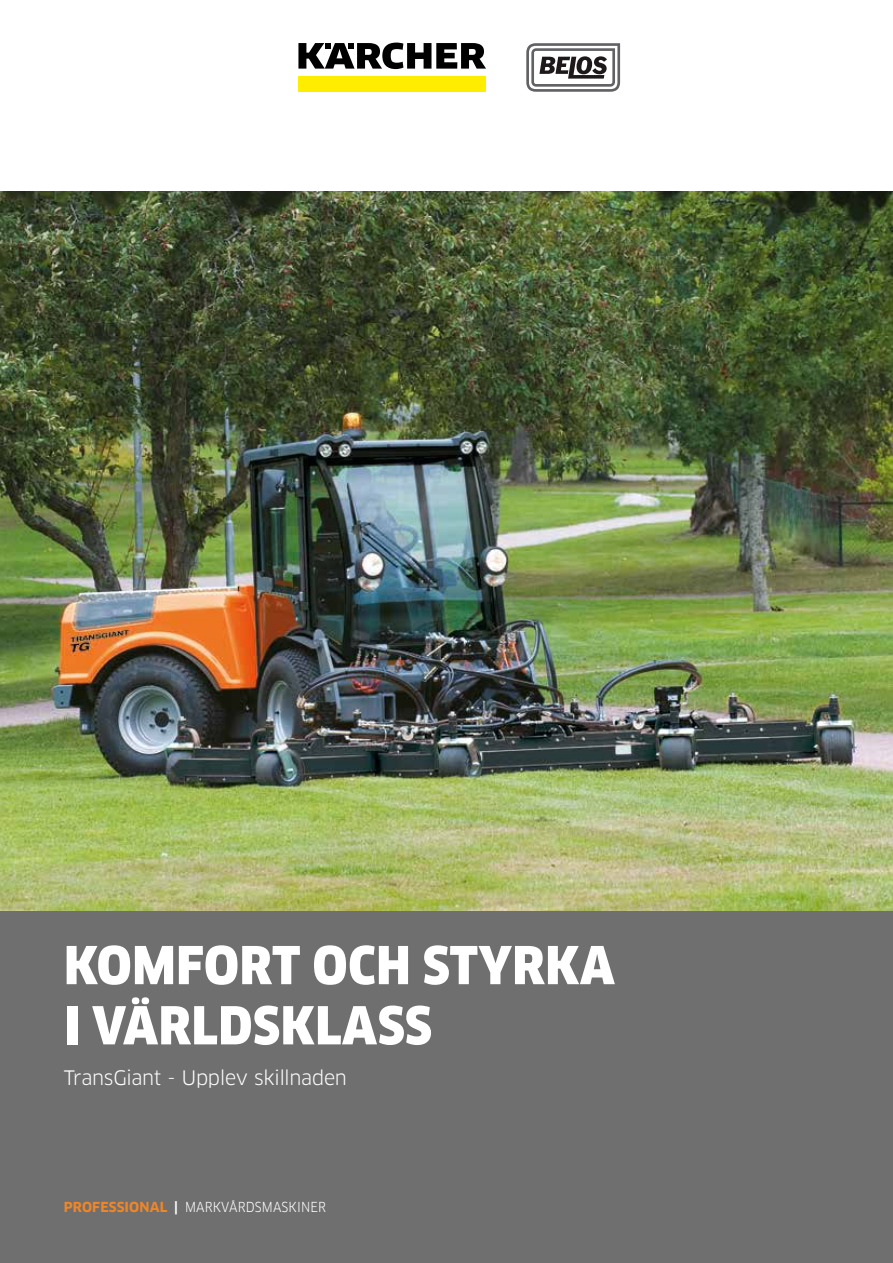
<style>
.page{position:relative;width:893px;height:1263px;background:#fff}
.page>*{position:absolute;margin:0;border:0;box-sizing:border-box;transform-origin:0 0}
.t1{font:900 51px/60.2px "Clan Pro Narr";letter-spacing:.01em;color:#fff}
.t2{font:19.5px "Clan Pro";letter-spacing:-.02em;color:#fff}
.t3{font:13.5px "Clan Pro Narr";letter-spacing:.01em;color:#fff}
.s1{font-family:"Clan Pro";font-weight:700;color:#f18626}
.s2{font-family:"Clan Pro";font-weight:700}
</style>
<div class="page">
<div style="left:0;top:907px;width:893px;height:356px;background:#706f6f"></div>
<div style="left:298px;top:77px;width:188px;height:15px;background:#ffed00"></div>
<svg style="left:298px;top:43px;width:188px;height:26px"></svg>
<svg style="left:526px;top:43px;width:94px;height:49px"></svg>
<img style="left:0;top:191px;width:893px;height:719px">
<h1 class="t1" style="left:64px;top:936px;width:552px">KOMFORT OCH STYRKA<br>I VÄRLDSKLASS</h1>
<h2 class="t2" style="left:64px;top:1066px;width:285px">TransGiant - Upplev skillnaden</h2>
<p class="t3" style="left:64px;top:1199px;width:264px"><span class="s1">PROFESSIONAL</span> <span class="s2">|</span> MARKVÅRDSMASKINER</p>
</div>
